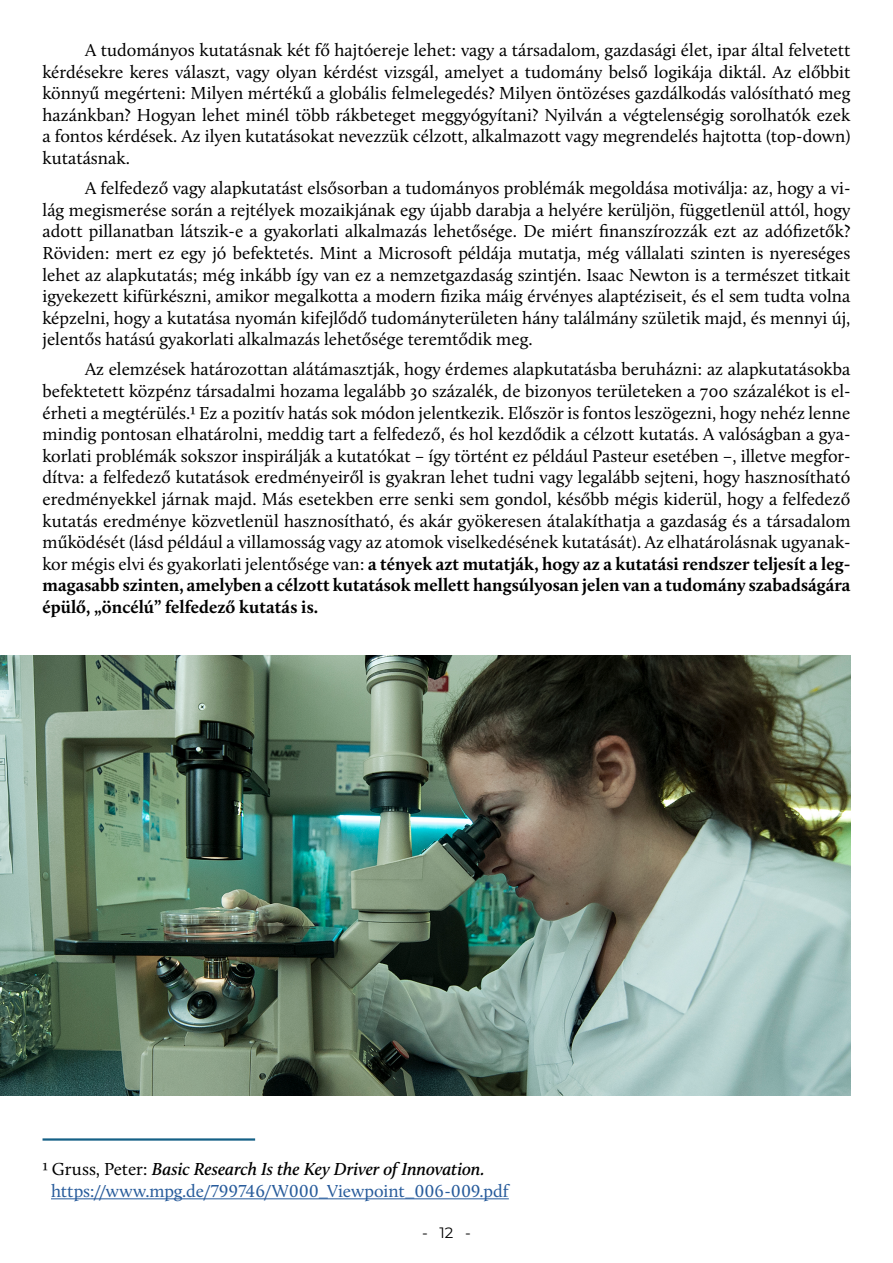
<style>
.page{position:relative;width:893px;height:1263px;background:#fff}
.page>*{position:absolute;margin:0;border:0;box-sizing:border-box;transform-origin:0 0}
.t1{font:18px/21.6px "Calluna Regular 5";color:#000;text-align:justify}
.t2{font:18px/21.6px "Calluna Regular 7";color:#000;text-align:justify}
.t3{font:18px "Calluna Regular 2";letter-spacing:-.01em;color:#000}
.t4{font:18px "Calluna Regular 5";color:#275b9b}
.t5{font:15px "Montserrat";color:#000}
.s1{font-family:"Calluna Regular 5"}
</style>
<div class="page">
<hr style="left:51px;top:1198px;width:458px;height:1px;background:#275b9b">
<hr style="left:43px;top:1138px;width:212px;height:3px;background:#146086">
<img style="left:0;top:656px;width:850px;height:440px">
<p class="t1" style="left:43px;top:39px;width:809px;text-indent:43px">A tudományos kutatásnak két fő hajtóereje lehet: vagy a társadalom, gazdasági élet, ipar által felvetett kérdésekre keres választ, vagy olyan kérdést vizsgál, amelyet a tudomány belső logikája diktál. Az előbbit könnyű megérteni: Milyen mértékű a globális felmelegedés? Milyen öntözéses gazdálkodás valósítható meg hazánkban? Hogyan lehet minél több rákbeteget meggyógyítani? Nyilván a végtelenségig sorolhatók ezek a fontos kérdések. Az ilyen kutatásokat nevezzük célzott, alkalmazott vagy megrendelés hajtotta (top-down) kutatásnak.</p>
<p class="t1" style="left:43px;top:177px;width:809px;text-indent:43px">A felfedező vagy alapkutatást elsősorban a tudományos problémák megoldása motiválja: az, hogy a vi&shy;lág megismerése során a rejtélyek mozaikjának egy újabb darabja a helyére kerüljön, függetlenül attól, hogy adott pillanatban látszik-e a gyakorlati alkalmazás lehetősége. De miért finanszírozzák ezt az adófizetők?<br>Röviden: mert ez egy jó befektetés. Mint a Microsoft példája mutatja, még vállalati szinten is nyereséges lehet az alapkutatás; még inkább így van ez a nemzetgazdaság szintjén. Isaac Newton is a természet titkait igyekezett kifürkészni, amikor megalkotta a modern fizika máig érvényes alaptéziseit, és el sem tudta volna képzelni, hogy a kutatása nyomán kifejlődő tudományterületen hány találmány születik majd, és mennyi új, jelentős hatású gyakorlati alkalmazás lehetősége teremtődik meg.</p>
<p class="t1" style="left:43px;top:358px;width:809px;text-indent:43px">Az elemzések határozottan alátámasztják, hogy érdemes alapkutatásba beruházni: az alapkutatásokba befektetett közpénz társadalmi hozama legalább 30 százalék, de bizonyos területeken a 700 százalékot is el&shy;érheti a megtérülés.1 Ez a pozitív hatás sok módon jelentkezik. Először is fontos leszögezni, hogy nehéz lenne mindig pontosan elhatárolni, meddig tart a felfedező, és hol kezdődik a célzott kutatás. A valóságban a gya&shy;korlati problémák sokszor inspirálják a kutatókat – így történt ez például Pasteur esetében –, illetve megfor&shy;dítva: a felfedező kutatások eredményeiről is gyakran lehet tudni vagy legalább sejteni, hogy hasznosítható eredményekkel járnak majd. Más esetekben erre senki sem gondol, később mégis kiderül, hogy a felfedező kutatás eredménye közvetlenül hasznosítható, és akár gyökeresen átalakíthatja a gazdaság és a társadalom működését (lásd például a villamosság vagy az atomok viselkedésének kutatását). Az elhatárolásnak ugyanak-</p>
<p class="t2" style="left:43px;top:553px;width:809px"><span class="s1">kor mégis elvi és gyakorlati jelentősége van:</span> a tények azt mutatják, hogy az a kutatási rendszer teljesít a leg&shy;magasabb szinten, amelyben a célzott kutatások mellett hangsúlyosan jelen van a tudomány szabadságára épülő, „öncélú” felfedező kutatás is.</p>
<p class="t3" style="left:43px;top:1158px;width:444px"><span class="s1">1 Gruss, Peter:</span> Basic Research Is the Key Driver of Innovation.</p>
<p class="t4" style="left:51px;top:1180px;width:459px">https://www.mpg.de/799746/W000_Viewpoint_006-009.pdf</p>
<p class="t5" style="left:422px;top:1223px;width:50px">- 12 -</p>
</div>
